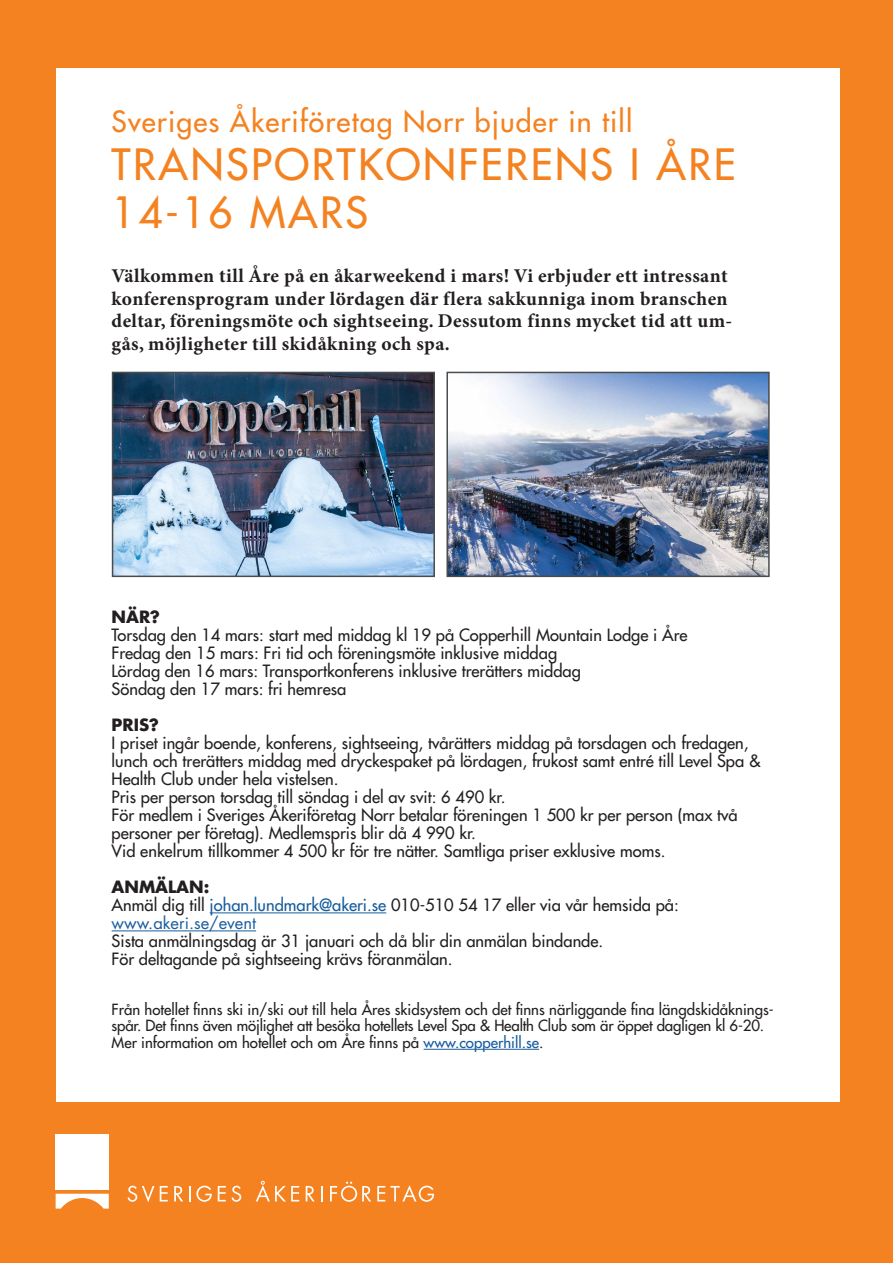
<style>
.page{position:relative;width:893px;height:1263px;background:#f58220}
.page>*{position:absolute;margin:0;border:0;box-sizing:border-box;transform-origin:0 0}
.t1{font:500 42px/48px "Futura Std";letter-spacing:.06em;color:#f58220}
.t2{font:500 28.5px "Futura Std";letter-spacing:.04em;color:#f58220}
.t3{font:700 19.5px/22.5px "Minion Pro";letter-spacing:.02em;color:#231f20}
.t4{font:500 16.5px/18px "Futura Std";color:#231f20}
.t5{font:700 16.5px "Futura Std";color:#231f20}
.t6{font:500 15px/16.5px "Futura Std";color:#231f20}
.s1{color:#175d9e}
.s2{font-weight:400;color:#175d9e}
</style>
<div class="page">
<div style="left:56px;top:1134px;width:53px;height:55px;background:#fff"></div>
<svg style="left:56px;top:1194px;width:53px;height:14px"></svg>
<svg style="left:128px;top:1186px;width:26px;height:16px"></svg>
<svg style="left:160px;top:1186px;width:8px;height:15px"></svg>
<svg style="left:174px;top:1186px;width:9px;height:15px"></svg>
<svg style="left:189px;top:1186px;width:23px;height:16px"></svg>
<svg style="left:218px;top:1186px;width:8px;height:15px"></svg>
<svg style="left:232px;top:1186px;width:9px;height:16px"></svg>
<svg style="left:256px;top:1181px;width:43px;height:20px"></svg>
<svg style="left:306px;top:1186px;width:9px;height:15px"></svg>
<svg style="left:321px;top:1186px;width:2px;height:15px"></svg>
<svg style="left:330px;top:1181px;width:41px;height:21px"></svg>
<svg style="left:377px;top:1185px;width:57px;height:17px"></svg>
<div style="left:56px;top:68px;width:784px;height:1033px;background:#fff"></div>
<hr style="left:210px;top:912px;width:176px;height:1px;background:#175d9e">
<hr style="left:112px;top:930px;width:144px;height:1px;background:#175d9e">
<hr style="left:424px;top:1049px;width:115px;height:1px;background:#175d9e">
<img style="left:115px;top:375px;width:317px;height:199px">
<div style="left:112px;top:372px;width:323px;height:205px;border:2px solid #4b4c4d"></div>
<img style="left:449px;top:375px;width:318px;height:199px">
<div style="left:446px;top:372px;width:324px;height:205px;border:2px solid #4b4c4d"></div>
<p class="t2" style="left:112px;top:104px;width:522px">Sveriges Åkeriföretag Norr bjuder in till</p>
<p class="t1" style="left:112px;top:141px;width:625px">TRANSPORTKONFERENS I ÅRE<br>14-16 MARS</p>
<p class="t3" style="left:112px;top:265px;width:622px">Välkommen till Åre på en åkarweekend i mars! Vi erbjuder ett intressant konferensprogram under lördagen där flera sakkunniga inom branschen deltar, föreningsmöte och sightseeing. Dessutom finns mycket tid att um&shy;gås, möjligheter till skidåkning och spa.</p>
<p class="t5" style="left:112px;top:606px;width:50px">NÄR?</p>
<p class="t4" style="left:112px;top:626px;width:577px">Torsdag den 14 mars: start med middag kl 19 på Copperhill Mountain Lodge i Åre</p>
<p class="t4" style="left:112px;top:644px;width:447px">Fredag den 15 mars: Fri tid och föreningsmöte inklusive middag</p>
<p class="t4" style="left:112px;top:662px;width:471px">Lördag den 16 mars: Transportkonferens inklusive trerätters middag</p>
<p class="t4" style="left:112px;top:680px;width:236px">Söndag den 17 mars: fri hemresa</p>
<p class="t5" style="left:112px;top:714px;width:49px">PRIS?</p>
<p class="t4" style="left:112px;top:734px;width:650px">I priset ingår boende, konferens, sightseeing, tvårätters middag på torsdagen och fredagen, lunch och trerätters middag med dryckespaket på lördagen, frukost samt entré till Level Spa &amp;<br>Health Club under hela vistelsen.</p>
<p class="t4" style="left:112px;top:788px;width:395px">Pris per person torsdag till söndag i del av svit: 6 490 kr.</p>
<p class="t4" style="left:112px;top:806px;width:628px">För medlem i Sveriges Åkeriföretag Norr betalar föreningen 1 500 kr per person (max två personer per företag). Medlemspris blir då 4 990 kr.</p>
<p class="t4" style="left:112px;top:842px;width:555px">Vid enkelrum tillkommer 4 500 kr för tre nätter. Samtliga priser exklusive moms.</p>
<p class="t5" style="left:112px;top:876px;width:99px">ANMÄLAN:</p>
<p class="t4" style="left:112px;top:896px;width:569px">Anmäl dig till <span class="s1">johan.lundmark@akeri.se</span> 010-510 54 17 eller via vår hemsida på: <span class="s2">www.akeri.se/event</span></p>
<p class="t4" style="left:112px;top:932px;width:493px">Sista anmälningsdag är 31 januari och då blir din anmälan bindande.</p>
<p class="t4" style="left:112px;top:950px;width:342px">För deltagande på sightseeing krävs föranmälan.</p>
<p class="t6" style="left:112px;top:1001px;width:664px">Från hotellet finns ski in/ski out till hela Åres skidsystem och det finns närliggande fina längdskidåknings&shy;spår. Det finns även möjlighet att besöka hotellets Level Spa &amp; Health Club som är öppet dagligen kl 6-20.<br>Mer information om hotellet och om Åre finns på <span class="s1">www.copperhill.se</span>.</p>
</div>
